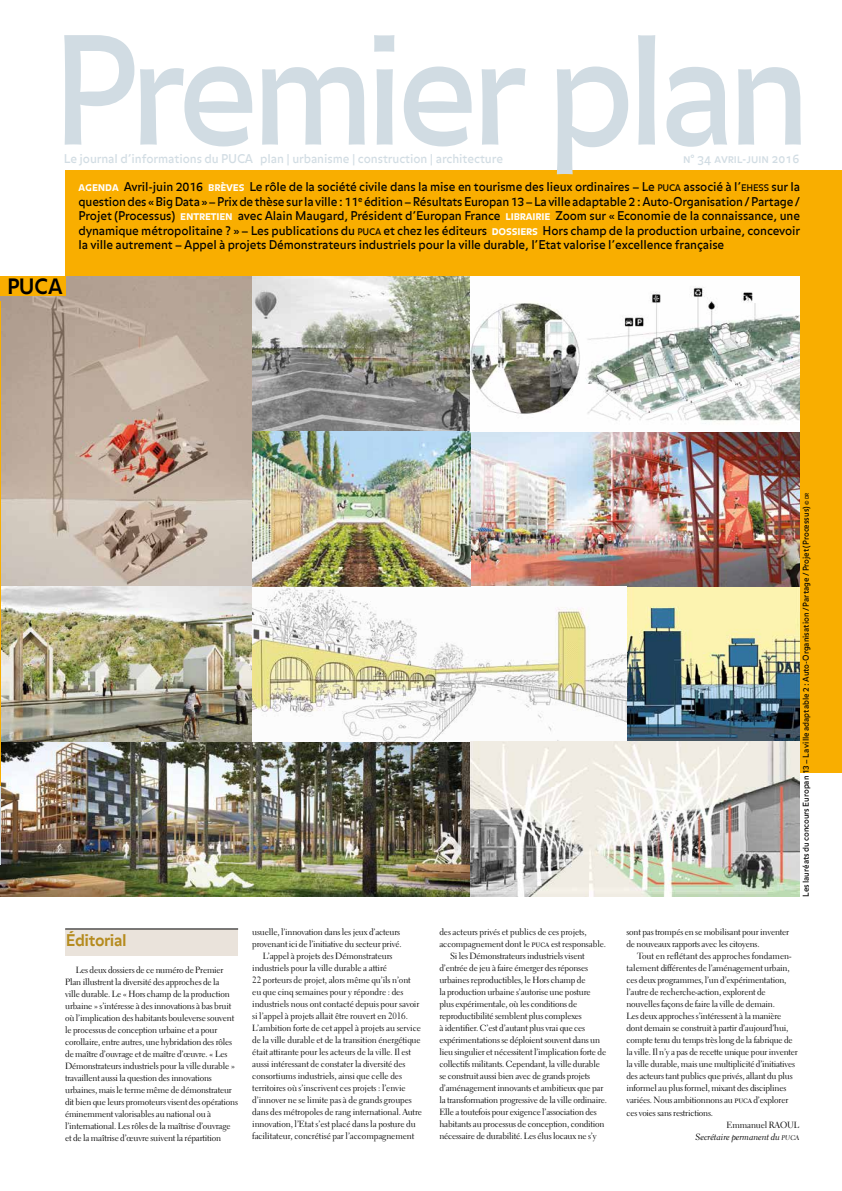
<style>
.page{position:relative;width:842px;height:1191px;background:#fff}
.page>*{position:absolute;margin:0;border:0;box-sizing:border-box;transform-origin:0 0}
.t1{font:148px "Balance";letter-spacing:-.065em;color:#d1dce3}
.t2{font:700 21px "Balance";color:#000}
.t3{font:700 16px "Balance";letter-spacing:-.025em;color:#b58b1e}
.t4{font:12px/14.5px "Balance";letter-spacing:-.01em;color:#000;text-align:justify}
.t5{font:12px "Balance";letter-spacing:-.005em;color:#d1dce3}
.t6{font:12px "Balance Regular Caps";color:#d1dce3}
.t7{font:9px/12px "Electra LH";letter-spacing:-.02em;color:#000}
.t8{font:9px "Electra LH Cursive";letter-spacing:-.01em;color:#000}
.t9{font:8px "Balance";color:#000}
.s1{font-family:"Balance Regular Caps"}
.s2{font-family:"Balance Bold Caps";color:#fff}
.s3{font-size:9px}
.s4{font-size:5px}
.s5{font-family:"Electra LH Regular SC"}
.s6{font-size:6.8px}
</style>
<div class="page">
<div style="left:65px;top:170px;width:777px;height:602px;background:#f9ae00"></div>
<img style="left:0;top:276px;width:252px;height:465px">
<img style="left:0;top:741px;width:799px;height:155px">
<img style="left:626px;top:586px;width:173px;height:155px">
<img style="left:252px;top:276px;width:547px;height:310px">
<img style="left:252px;top:586px;width:374px;height:155px">
<div style="left:0;top:276px;width:65px;height:19px;background:#f9ae00"></div>
<div style="left:65px;top:929px;width:173px;height:26px;background:#eae3db"></div>
<hr style="left:65px;top:928px;width:173px;height:1px;background:#000">
<h1 class="t1" style="left:50px;top:5px;width:763px">Premier plan</h1>
<h3 class="t5" style="left:64px;top:152px;width:441px">Le journal d’informations du <span class="s1">PUCA</span> plan | urbanisme | construction | architecture</h3>
<h3 class="t6" style="left:683px;top:152px;width:118px">n° 34 avril-juin 2016</h3>
<h2 class="t2" style="left:7px;top:274px;width:57px">PUCA</h2>
<p class="t4" style="left:79px;top:181px;width:723px"><span class="s2">agenda</span> Avril-juin 2016 <span class="s2">brèves</span> Le rôle de la société civile dans la mise en tourisme des lieux ordinaires – Le <span class="s3">PUCA</span> associé à l’<span class="s3">EHESS</span> sur la question des « Big Data » – Prix de thèse sur la ville : 11<sup>e</sup> édition – Résultats Europan 13 – La ville adaptable 2 : Auto-Organisation / Partage/ Projet (Processus) <span class="s2">entretien</span> avec Alain Maugard, Président d’Europan France <span class="s2">librairie</span> Zoom sur « Economie de la connaissance, une dynamique métropolitaine ? » – Les publications du <span class="s3">PUCA</span> et chez les éditeurs <span class="s2">dossiers</span> Hors champ de la production urbaine, concevoir la ville autrement – Appel à projets Démonstrateurs industriels pour la ville durable, l’Etat valorise l’excellence française</p>
<p class="t9" style="left:801px;top:897px;width:405px;rotate:-90deg">Les lauréats du concours Europan 13 – La ville adaptable 2 : Auto-Organisation / Partage / Projet (Processus) <span class="s4">© DR</span></p>
<h3 class="t3" style="left:66px;top:931px;width:62px">Éditorial</h3>
<p class="t7" style="left:65px;top:963px;width:174px;text-indent:11px">Les deux dossiers de ce numéro de Premier Plan illustrent la diversité des approches de la<br>ville durable. Le « Hors champ de la production urbaine » s’intéresse à des innovations à bas bruit où l’implication des habitants bouleverse souvent le processus de conception urbaine et a pour corollaire, entre autres, une hybridation des rôles de maître d’ouvrage et de maître d’œuvre. « Les Démonstrateurs industriels pour la ville durable » travaillent aussi la question des innovations urbaines, mais le terme même de démonstrateur dit bien que leurs promoteurs visent des opérations éminemment valorisables au national ou à l’international. Les rôles de la maîtrise d’ouvrage et de la maîtrise d’œuvre suivent la répartition</p>
<p class="t7" style="left:252px;top:926px;width:149px">usuelle, l’innovation dans les jeux d’acteurs</p>
<p class="t7" style="left:252px;top:937px;width:151px">provenant ici de l’initiative du secteur privé.</p>
<p class="t7" style="left:263px;top:949px;width:131px">L’appel à projets des Démonstrateurs</p>
<p class="t7" style="left:252px;top:961px;width:136px">industriels pour la ville durable a attiré</p>
<p class="t7" style="left:252px;top:973px;width:160px">22 porteurs de projet, alors même qu’ils n’ont</p>
<p class="t7" style="left:252px;top:985px;width:153px">eu que cinq semaines pour y répondre : des</p>
<p class="t7" style="left:252px;top:997px;width:169px">industriels nous ont contacté depuis pour savoir</p>
<p class="t7" style="left:252px;top:1009px;width:157px">si l’appel à projets allait être rouvert en 2016.</p>
<p class="t7" style="left:252px;top:1021px;width:170px">L’ambition forte de cet appel à projets au service</p>
<p class="t7" style="left:252px;top:1033px;width:170px">de la ville durable et de la transition énergétique</p>
<p class="t7" style="left:252px;top:1045px;width:160px">était attirante pour les acteurs de la ville. Il est</p>
<p class="t7" style="left:252px;top:1057px;width:155px">aussi intéressant de constater la diversité des</p>
<p class="t7" style="left:252px;top:1069px;width:151px">consortiums industriels, ainsi que celle des</p>
<p class="t7" style="left:252px;top:1081px;width:155px">territoires où s’inscrivent ces projets : l’envie</p>
<p class="t7" style="left:252px;top:1093px;width:161px">d’innover ne se limite pas à de grands groupes</p>
<p class="t7" style="left:252px;top:1105px;width:171px">dans des métropoles de rang international. Autre</p>
<p class="t7" style="left:252px;top:1117px;width:165px">innovation, l’Etat s’est placé dans la posture du</p>
<p class="t7" style="left:252px;top:1129px;width:163px">facilitateur, concrétisé par l’accompagnement</p>
<p class="t7" style="left:439px;top:925px;width:149px">des acteurs privés et publics de ces projets,</p>
<p class="t7" style="left:439px;top:937px;width:168px">accompagnement dont le <span class="s5">puca</span> est responsable.</p>
<p class="t7" style="left:450px;top:949px;width:136px">Si les Démonstrateurs industriels visent</p>
<p class="t7" style="left:439px;top:961px;width:150px">d’entrée de jeu à faire émerger des réponses</p>
<p class="t7" style="left:439px;top:973px;width:148px">urbaines reproductibles, le Hors champ de</p>
<p class="t7" style="left:439px;top:985px;width:153px">la production urbaine s’autorise une posture</p>
<p class="t7" style="left:439px;top:997px;width:139px">plus expérimentale, où les conditions de</p>
<p class="t7" style="left:439px;top:1009px;width:144px">reproductibilité semblent plus complexes</p>
<p class="t7" style="left:439px;top:1021px;width:147px">à identifier. C’est d’autant plus vrai que ces</p>
<p class="t7" style="left:439px;top:1033px;width:162px">expérimentations se déploient souvent dans un</p>
<p class="t7" style="left:439px;top:1045px;width:168px">lieu singulier et nécessitent l’implication forte de</p>
<p class="t7" style="left:439px;top:1057px;width:162px">collectifs militants. Cependant, la ville durable</p>
<p class="t7" style="left:439px;top:1069px;width:152px">se construit aussi bien avec de grands projets</p>
<p class="t7" style="left:439px;top:1081px;width:165px">d’aménagement innovants et ambitieux que par</p>
<p class="t7" style="left:439px;top:1093px;width:169px">la transformation progressive de la ville ordinaire.</p>
<p class="t7" style="left:439px;top:1105px;width:159px">Elle a toutefois pour exigence l’association des</p>
<p class="t7" style="left:439px;top:1117px;width:167px">habitants au processus de conception, condition</p>
<p class="t7" style="left:439px;top:1129px;width:159px">nécessaire de durabilité. Les élus locaux ne s’y</p>
<p class="t7" style="left:626px;top:925px;width:164px">sont pas trompés en se mobilisant pour inventer de nouveaux rapports avec les citoyens.</p>
<p class="t7" style="left:626px;top:949px;width:173px;text-indent:11px">Tout en reflétant des approches fondamen&shy;talement différentes de l’aménagement urbain, ces deux programmes, l’un d’expérimentation, l’autre de recherche-action, explorent de nouvelles façons de faire la ville de demain.<br>Les deux approches s’intéressent à la manière dont demain se construit à partir d’aujourd’hui, compte tenu du temps très long de la fabrique de la ville. Il n’y a pas de recette unique pour inventer la ville durable, mais une multiplicité d’initiatives des acteurs tant publics que privés, allant du plus informel au plus formel, mixant des disciplines variées. Nous ambitionnons au <span class="s5">puca</span> d’explorer</p>
<p class="t7" style="left:626px;top:1106px;width:88px">ces voies sans restrictions.</p>
<p class="t7" style="left:726px;top:1119px;width:74px">Emmanuel RAOUL</p>
<p class="t8" style="left:695px;top:1131px;width:105px">Secrétaire permanent du <span class="s6">PUCA</span></p>
</div>
